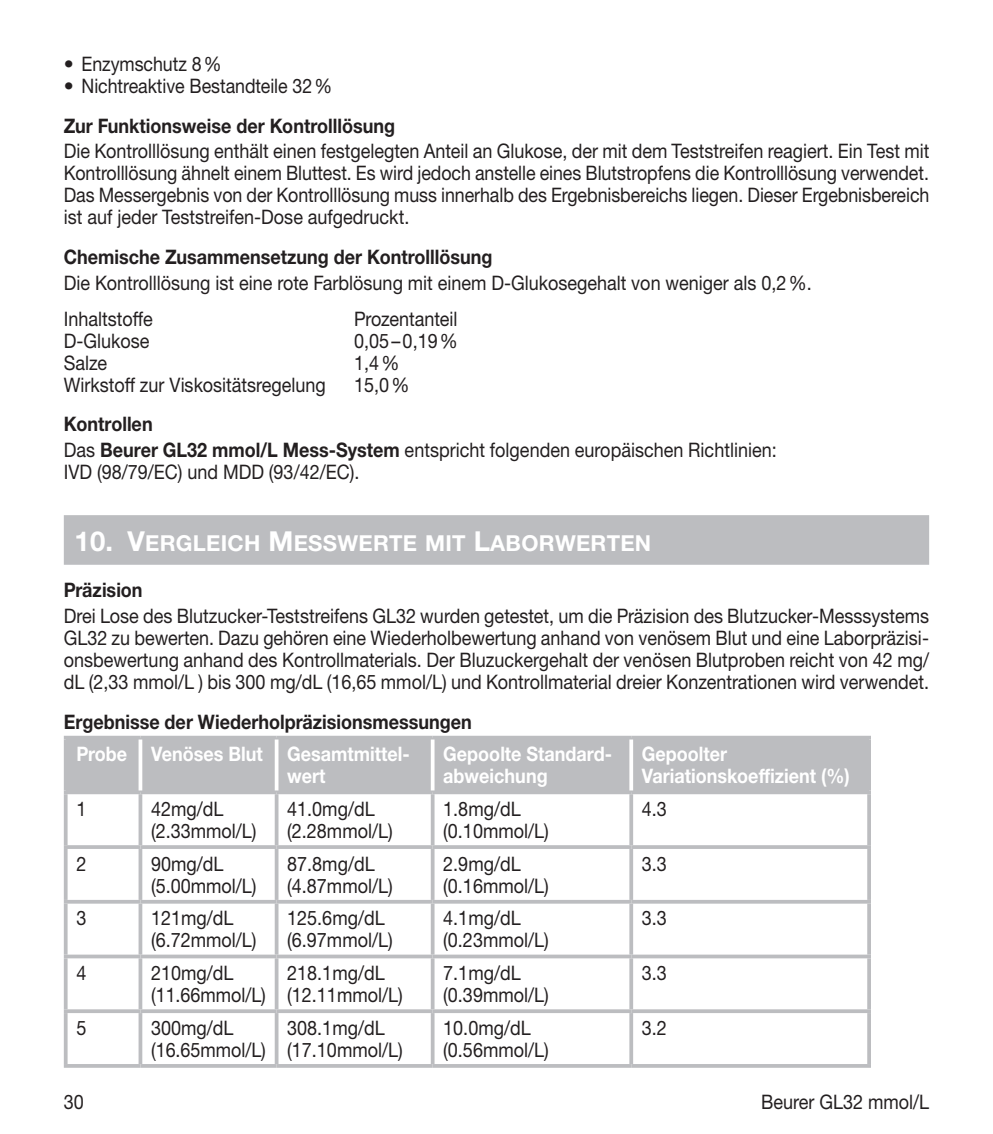
<style>
.page{position:relative;width:993px;height:1134px;background:#fff}
.page>*{position:absolute;margin:0;border:0;box-sizing:border-box;transform-origin:0 0}
.t1{font:700 22px "Helvetica Neue LTW1 G";letter-spacing:.015em;color:#fff}
.t2{font:20px/22px "Helvetica Neue LTW1 G";color:#231f20;scale:.9 1}
.t3{font:700 20px "Helvetica Neue LTW1 G";color:#231f20;scale:.9 1}
.t4{font:700 20px/22px "Helvetica Neue LTW1 G";color:#fff;scale:.9 1}
.t5{font:20px "Helvetica Neue LTW1 G";color:#231f20}
.s1{font-weight:700}
.s2{font-size:27.5px}
</style>
<div class="page">
<div style="left:64px;top:515px;width:864px;height:50px;background:#bcbdc0"></div>
<div style="left:68px;top:739px;width:798px;height:51px;background:#bcbdc0"></div>
<svg style="left:64px;top:794px;width:4px;height:51px"></svg>
<svg style="left:138px;top:794px;width:4px;height:51px"></svg>
<hr style="left:275px;top:794px;width:3px;height:51px;background:#bcbdc0">
<svg style="left:430px;top:794px;width:4px;height:51px"></svg>
<svg style="left:629px;top:794px;width:4px;height:51px"></svg>
<svg style="left:866px;top:794px;width:4px;height:51px"></svg>
<hr style="left:64px;top:845px;width:76px;height:4px;background:#bcbdc0">
<svg style="left:64px;top:849px;width:4px;height:51px"></svg>
<hr style="left:140px;top:845px;width:136px;height:4px;background:#bcbdc0">
<svg style="left:138px;top:849px;width:4px;height:51px"></svg>
<hr style="left:276px;top:845px;width:156px;height:4px;background:#bcbdc0">
<hr style="left:275px;top:849px;width:3px;height:51px;background:#bcbdc0">
<hr style="left:432px;top:845px;width:199px;height:4px;background:#bcbdc0">
<svg style="left:430px;top:849px;width:4px;height:51px"></svg>
<hr style="left:631px;top:845px;width:239px;height:4px;background:#bcbdc0">
<svg style="left:629px;top:849px;width:4px;height:51px"></svg>
<svg style="left:867px;top:849px;width:3px;height:51px"></svg>
<svg style="left:64px;top:900px;width:76px;height:4px"></svg>
<svg style="left:64px;top:904px;width:4px;height:51px"></svg>
<svg style="left:140px;top:900px;width:136px;height:4px"></svg>
<svg style="left:138px;top:904px;width:4px;height:51px"></svg>
<svg style="left:276px;top:900px;width:156px;height:4px"></svg>
<hr style="left:275px;top:904px;width:3px;height:51px;background:#bcbdc0">
<svg style="left:432px;top:900px;width:199px;height:4px"></svg>
<svg style="left:430px;top:904px;width:4px;height:51px"></svg>
<svg style="left:631px;top:900px;width:239px;height:4px"></svg>
<svg style="left:629px;top:904px;width:4px;height:51px"></svg>
<svg style="left:866px;top:904px;width:4px;height:51px"></svg>
<hr style="left:64px;top:955px;width:76px;height:3px;background:#bcbdc0">
<svg style="left:64px;top:958px;width:4px;height:51px"></svg>
<hr style="left:140px;top:955px;width:136px;height:3px;background:#bcbdc0">
<svg style="left:138px;top:958px;width:4px;height:51px"></svg>
<hr style="left:276px;top:955px;width:156px;height:3px;background:#bcbdc0">
<hr style="left:275px;top:958px;width:3px;height:51px;background:#bcbdc0">
<hr style="left:432px;top:955px;width:199px;height:3px;background:#bcbdc0">
<svg style="left:430px;top:958px;width:4px;height:51px"></svg>
<hr style="left:631px;top:955px;width:239px;height:3px;background:#bcbdc0">
<svg style="left:629px;top:958px;width:4px;height:51px"></svg>
<svg style="left:866px;top:958px;width:4px;height:51px"></svg>
<svg style="left:64px;top:1009px;width:76px;height:4px"></svg>
<svg style="left:64px;top:1013px;width:4px;height:51px"></svg>
<svg style="left:140px;top:1009px;width:136px;height:4px"></svg>
<svg style="left:138px;top:1013px;width:4px;height:51px"></svg>
<svg style="left:276px;top:1009px;width:156px;height:4px"></svg>
<hr style="left:275px;top:1013px;width:3px;height:51px;background:#bcbdc0">
<svg style="left:432px;top:1009px;width:199px;height:4px"></svg>
<svg style="left:430px;top:1013px;width:4px;height:51px"></svg>
<svg style="left:631px;top:1009px;width:239px;height:4px"></svg>
<svg style="left:629px;top:1013px;width:4px;height:51px"></svg>
<svg style="left:867px;top:1013px;width:3px;height:51px"></svg>
<hr style="left:64px;top:1064px;width:76px;height:4px;background:#bcbdc0">
<hr style="left:140px;top:1064px;width:136px;height:4px;background:#bcbdc0">
<hr style="left:276px;top:1064px;width:156px;height:4px;background:#bcbdc0">
<hr style="left:432px;top:1064px;width:199px;height:4px;background:#bcbdc0">
<hr style="left:631px;top:1064px;width:239px;height:4px;background:#bcbdc0">
<hr style="left:64px;top:736px;width:76px;height:3px;background:#bcbdc0">
<hr style="left:140px;top:736px;width:136px;height:3px;background:#bcbdc0">
<hr style="left:276px;top:736px;width:156px;height:3px;background:#bcbdc0">
<hr style="left:432px;top:736px;width:199px;height:3px;background:#bcbdc0">
<hr style="left:631px;top:736px;width:239px;height:3px;background:#bcbdc0">
<hr style="left:64px;top:790px;width:76px;height:4px;background:#bcbdc0">
<hr style="left:140px;top:790px;width:136px;height:4px;background:#bcbdc0">
<hr style="left:276px;top:790px;width:156px;height:4px;background:#bcbdc0">
<hr style="left:432px;top:790px;width:199px;height:4px;background:#bcbdc0">
<hr style="left:631px;top:790px;width:239px;height:4px;background:#bcbdc0">
<svg style="left:138px;top:739px;width:4px;height:51px"></svg>
<hr style="left:275px;top:739px;width:3px;height:51px;background:#fff">
<svg style="left:430px;top:739px;width:4px;height:51px"></svg>
<svg style="left:629px;top:739px;width:4px;height:51px"></svg>
<hr style="left:64px;top:739px;width:4px;height:51px;background:#bcbdc0">
<hr style="left:866px;top:739px;width:4px;height:51px;background:#bcbdc0">
<p class="t5" style="left:64px;top:52px;width:159px">• Enzymschutz 8%</p>
<p class="t5" style="left:64px;top:74px;width:270px">• Nichtreaktive Bestandteile 32%</p>
<p class="t3" style="left:64px;top:113px;width:369px">Zur Funktionsweise der Kontrolllösung</p>
<p class="t2" style="left:64px;top:140px;width:962px;text-align:justify">Die Kontrolllösung enthält einen festgelegten Anteil an Glukose, der mit dem Teststreifen reagiert. Ein Test mit Kontrolllösung ähnelt einem Bluttest. Es wird jedoch anstelle eines Blutstropfens die Kontrolllösung verwendet.<br>Das Messergebnis von der Kontrolllösung muss innerhalb des Ergebnisbereichs liegen. Dieser Ergebnisbereich ist auf jeder Teststreifen-Dose aufgedruckt.</p>
<p class="t3" style="left:64px;top:244px;width:478px">Chemische Zusammensetzung der Kontrolllösung</p>
<p class="t2" style="left:64px;top:264px;width:832px;line-height:36.2px">Die Kontrolllösung ist eine rote Farblösung mit einem D-Glukosegehalt von weniger als 0,2%.<br>Inhaltstoffe</p>
<p class="t2" style="left:354px;top:307px;width:116px">Prozentanteil</p>
<p class="t2" style="left:64px;top:329px;width:96px">D-Glukose</p>
<p class="t2" style="left:354px;top:329px;width:117px">0,05–0,19%</p>
<p class="t2" style="left:64px;top:351px;width:50px">Salze</p>
<p class="t2" style="left:354px;top:351px;width:52px">1,4%</p>
<p class="t2" style="left:64px;top:373px;width:292px">Wirkstoff zur Viskositätsregelung</p>
<p class="t2" style="left:354px;top:373px;width:63px">15,0%</p>
<p class="t2" style="left:64px;top:411px;width:793px;line-height:25.5px"><span class="s1">Kontrollen<br></span>Das <span class="s1">Beurer GL32 mmol/L Mess-System</span> entspricht folgenden europäischen Richtlinien:</p>
<p class="t2" style="left:64px;top:461px;width:330px">IVD (98/79/EC) und MDD (93/42/EC).</p>
<p class="t1" style="left:74px;top:529px;width:578px"><span class="s2">10. V</span>ERGLEICH <span class="s2">M</span>ESSWERTE MIT <span class="s2">L</span>ABORWERTEN</p>
<p class="t3" style="left:64px;top:578px;width:89px">Präzision</p>
<p class="t2" style="left:64px;top:605px;width:962px;text-align:justify">Drei Lose des Blutzucker-Teststreifens GL32 wurden getestet, um die Präzision des Blutzucker-Messsystems GL32 zu bewerten. Dazu gehören eine Wiederholbewertung anhand von venösem Blut und eine Laborpräzisi&shy;onsbewertung anhand des Kontrollmaterials. Der Bluzuckergehalt der venösen Blutproben reicht von 42 mg/ dL (2,33 mmol/L ) bis 300 mg/dL (16,65 mmol/L) und Kontrollmaterial dreier Konzentrationen wird verwendet.</p>
<p class="t3" style="left:64px;top:709px;width:455px">Ergebnisse der Wiederholpräzisionsmessungen</p>
<p class="t4" style="left:287px;top:743px;width:138px;text-indent:-211px">Probe Venöses Blut Gesamtmittel&shy;wert</p>
<p class="t4" style="left:443px;top:743px;width:189px">Gepoolte Standard&shy;abweichung</p>
<p class="t4" style="left:641px;top:743px;width:232px">Gepoolter<br>Variationskoeffizient (%)</p>
<p class="t2" style="left:76px;top:797px;width:13px">1</p>
<p class="t2" style="left:151px;top:797px;width:119px">42mg/dL (2.33mmol/L)</p>
<p class="t2" style="left:287px;top:797px;width:119px">41.0mg/dL (2.28mmol/L)</p>
<p class="t2" style="left:443px;top:797px;width:119px">1.8mg/dL (0.10mmol/L)</p>
<p class="t2" style="left:641px;top:797px;width:29px">4.3</p>
<p class="t2" style="left:76px;top:852px;width:13px">2</p>
<p class="t2" style="left:151px;top:852px;width:119px">90mg/dL (5.00mmol/L)</p>
<p class="t2" style="left:287px;top:852px;width:119px">87.8mg/dL (4.87mmol/L)</p>
<p class="t2" style="left:443px;top:852px;width:119px">2.9mg/dL (0.16mmol/L)</p>
<p class="t2" style="left:641px;top:852px;width:29px">3.3</p>
<p class="t2" style="left:76px;top:907px;width:13px">3</p>
<p class="t2" style="left:151px;top:907px;width:119px">121mg/dL (6.72mmol/L)</p>
<p class="t2" style="left:287px;top:907px;width:119px">125.6mg/dL (6.97mmol/L)</p>
<p class="t2" style="left:443px;top:907px;width:119px">4.1mg/dL (0.23mmol/L)</p>
<p class="t2" style="left:641px;top:907px;width:29px">3.3</p>
<p class="t2" style="left:76px;top:962px;width:13px">4</p>
<p class="t2" style="left:151px;top:962px;width:129px">210mg/dL (11.66mmol/L)</p>
<p class="t2" style="left:287px;top:962px;width:130px">218.1mg/dL (12.11mmol/L)</p>
<p class="t2" style="left:443px;top:962px;width:119px">7.1mg/dL (0.39mmol/L)</p>
<p class="t2" style="left:641px;top:962px;width:29px">3.3</p>
<p class="t2" style="left:76px;top:1016px;width:13px">5</p>
<p class="t2" style="left:151px;top:1016px;width:129px">300mg/dL (16.65mmol/L)</p>
<p class="t2" style="left:287px;top:1016px;width:130px">308.1mg/dL (17.10mmol/L)</p>
<p class="t2" style="left:443px;top:1016px;width:119px">10.0mg/dL (0.56mmol/L)</p>
<p class="t2" style="left:641px;top:1016px;width:29px">3.2</p>
<p class="t2" style="left:64px;top:1091px;width:24px">30</p>
<p class="t2" style="left:760px;top:1091px;width:188px">Beurer GL32 mmol/L</p>
</div>
